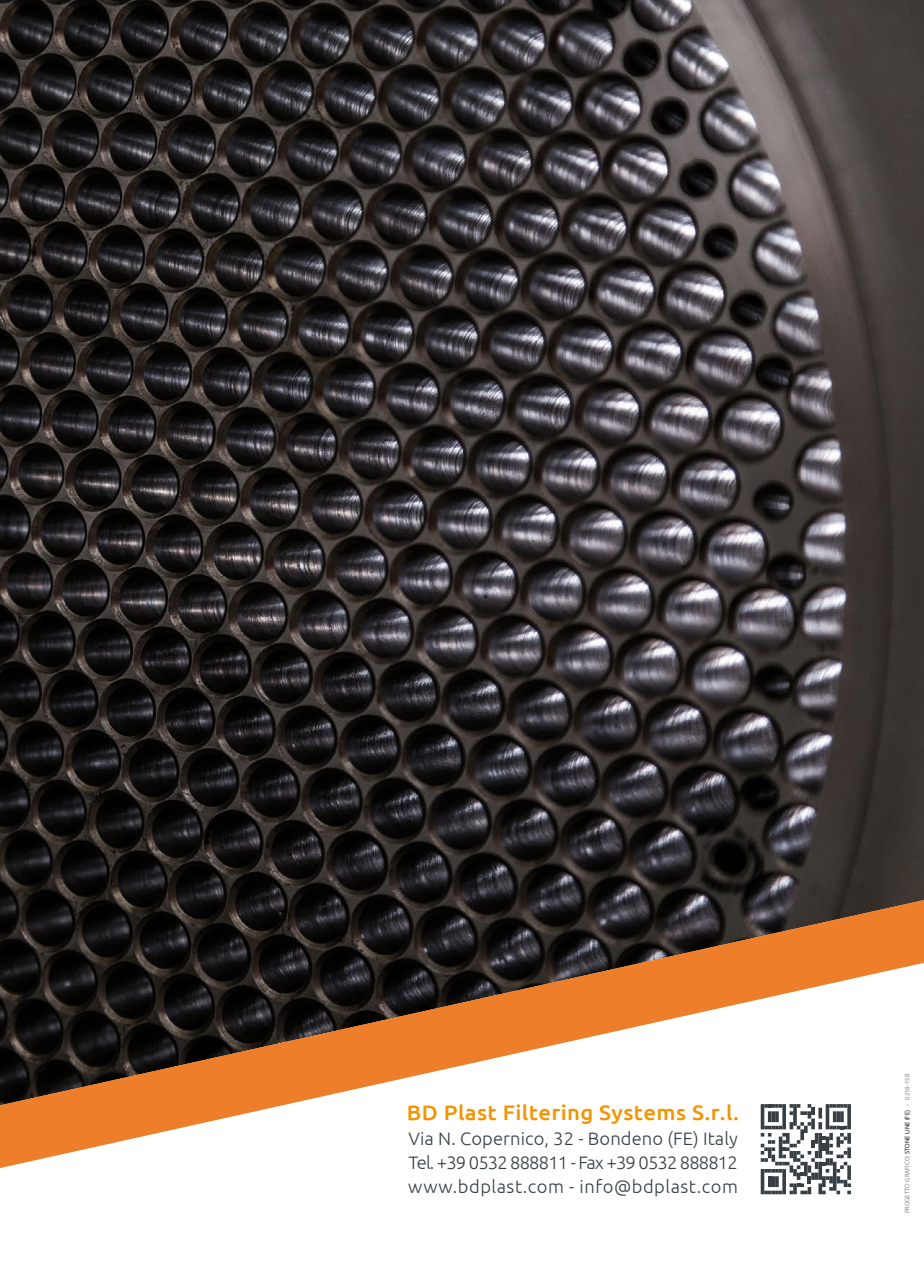
<style>
.page{position:relative;width:924px;height:1263px;background:#fff}
.page>*{position:absolute;margin:0;border:0;box-sizing:border-box;transform-origin:0 0}
.t1{font:500 21px "Ubuntu";letter-spacing:.015em;color:#f39400;scale:1.05 1}
.t2{font:300 18px/24px "Ubuntu";letter-spacing:.03em;color:#373f44;text-align:justify}
.t3{font:6.6px "Myriad Pro";color:#87888a}
.s1{color:#1a171c}
</style>
<div class="page">
<img style="left:0;top:0;width:923px;height:679px">
<svg style="left:760px;top:1176px;width:90px;height:18px"></svg>
<svg style="left:0;top:679px;width:923px;height:497px"></svg>
<p class="t1" style="left:407px;top:1100px;width:317px">BD Plast Filtering Systems S.r.l.</p>
<p class="t2" style="left:408px;top:1126px;width:331px">Via N. Copernico, 32 - Bondeno (FE) Italy Tel. +39 0532 888811 - Fax +39 0532 888812 www.bdplast.com - info@bdplast.com</p>
<p class="t3" style="left:902px;top:1213px;width:141px;rotate:-90deg">PROGETTO GRAFICO: <span class="s1">STONE LINE (FE)</span> - 0218-15B</p>
</div>
